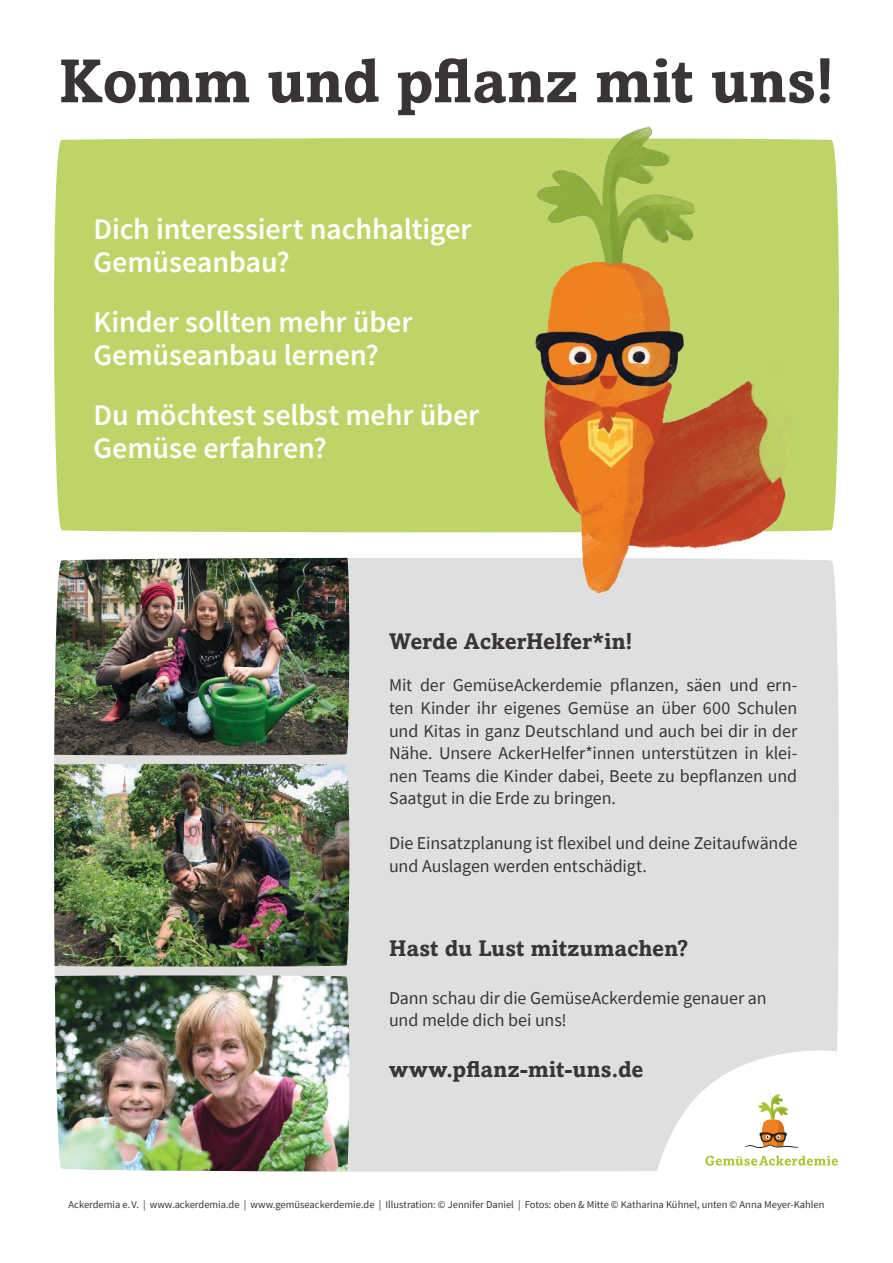
<style>
.page{position:relative;width:893px;height:1263px;background:#fff}
.page>*{position:absolute;margin:0;border:0;box-sizing:border-box;transform-origin:0 0}
.t1{font:700 61.5px "Amasis MT Pro";letter-spacing:.005em;color:#393535}
.t2{font:600 30px/33px "Source Sans Pro";letter-spacing:-.005em;color:#fff}
.t3{font:700 22.5px "Amasis MT Pro";letter-spacing:.005em;color:#393535}
.t4{font:18px/22.5px "Source Sans Pro";letter-spacing:-.005em;color:#393535}
.t5{font:10.5px "Source Sans Pro";color:#393535}
</style>
<div class="page">
<div style="left:54px;top:558px;width:785px;height:613px;background:#e0dfdf"></div>
<img style="left:54px;top:558px;width:297px;height:197px">
<img style="left:54px;top:764px;width:297px;height:202px">
<img style="left:55px;top:975px;width:295px;height:196px">
<div style="left:54px;top:138px;width:785px;height:394px;background:#bfd468"></div>
<img style="left:506px;top:126px;width:287px;height:488px">
<svg style="left:650px;top:1049px;width:189px;height:122px"></svg>
<svg style="left:744px;top:1094px;width:55px;height:54px"></svg>
<svg style="left:705px;top:1156px;width:133px;height:10px"></svg>
<h1 class="t1" style="left:59px;top:44px;width:777px">Komm und pflanz mit uns!</h1>
<h2 class="t2" style="left:94px;top:214px;width:380px">Dich interessiert nachhaltiger<br>Gemüseanbau?</h2>
<h2 class="t2" style="left:94px;top:307px;width:321px">Kinder sollten mehr über<br>Gemüseanbau lernen?</h2>
<h2 class="t2" style="left:94px;top:400px;width:387px">Du möchtest selbst mehr über<br>Gemüse erfahren?</h2>
<p class="t3" style="left:389px;top:628px;width:245px">Werde AckerHelfer*in!</p>
<p class="t4" style="left:389px;top:674px;width:410px;text-align:justify">Mit der GemüseAckerdemie pflanzen, säen und ern&shy;ten Kinder ihr eigenes Gemüse an über 600 Schulen und Kitas in ganz Deutschland und auch bei dir in der Nähe. Unsere AckerHelfer*innen unterstützen in klei&shy;nen Teams die Kinder dabei, Beete zu bepflanzen und Saatgut in die Erde zu bringen.</p>
<p class="t4" style="left:389px;top:832px;width:410px">Die Einsatzplanung ist flexibel und deine Zeitaufwände und Auslagen werden entschädigt.</p>
<p class="t3" style="left:389px;top:934px;width:301px">Hast du Lust mitzumachen?</p>
<p class="t4" style="left:389px;top:986px;width:379px">Dann schau dir die GemüseAckerdemie genauer an und melde dich bei uns!</p>
<p class="t3" style="left:389px;top:1055px;width:256px">www.pflanz-mit-uns.de</p>
<p class="t5" style="left:68px;top:1198px;width:757px">Ackerdemia e.V. | www.ackerdemia.de | www.gemüseackerdemie.de | Illustration: © Jennifer Daniel | Fotos: oben &amp; Mitte © Katharina Kühnel, unten © Anna Meyer-Kahlen</p>
</div>
